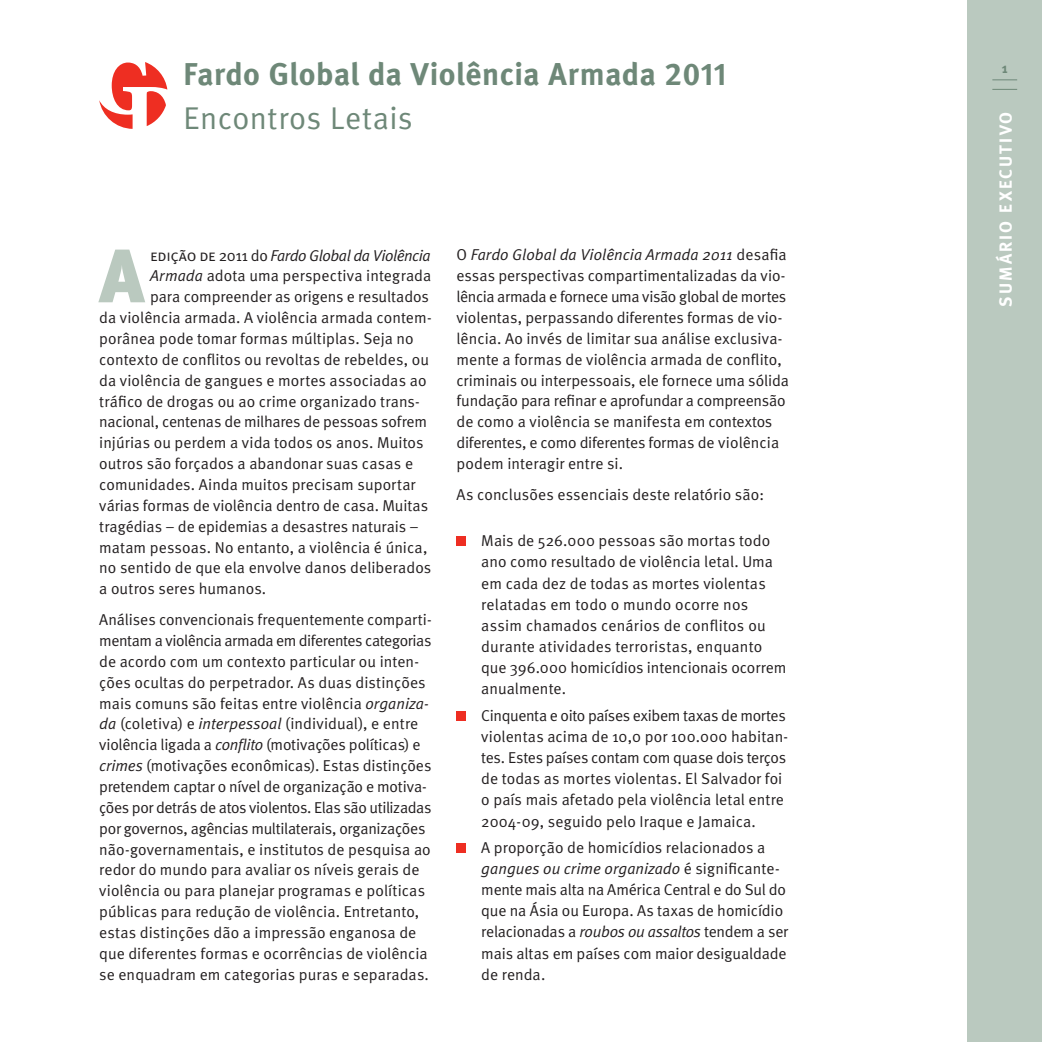
<style>
.page{position:relative;width:1042px;height:1042px;background:#fff}
.page>*{position:absolute;margin:0;border:0;box-sizing:border-box;transform-origin:0 0}
.t1{font:900 75.6px "Meta";color:#bac9bf}
.t2{font:700 31.5px "Meta";letter-spacing:.015em;color:#6e8878}
.t3{font:31.5px "Meta Normal";letter-spacing:.015em;color:#6e8878}
.t4{font:700 17.5px "Meta";letter-spacing:.12em;color:#fff}
.t5{font:15.75px/20.8px "Meta Normal";letter-spacing:.005em;color:#231f20}
.t6{font:15.75px "Meta Normal";letter-spacing:-.015em;color:#231f20}
.t7{font:italic 15.75px "Meta Normal";letter-spacing:-.025em;color:#231f20}
.t8{font:700 14px "Meta";color:#6e8878}
.s1{font-family:"Meta Bold Caps Expert";font-weight:400}
.s2{font-family:"Meta Normal Caps";font-style:normal}
.s3{font-style:normal}
.s4{font-style:italic}
</style>
<div class="page">
<div style="left:967px;top:0;width:75px;height:1042px;background:#bac9bf"></div>
<svg style="left:992px;top:80px;width:25px;height:1px"></svg>
<svg style="left:992px;top:89px;width:25px;height:1px"></svg>
<svg style="left:99px;top:62px;width:68px;height:67px"></svg>
<div style="left:456px;top:536px;width:10px;height:10px;background:#ee2e22"></div>
<div style="left:456px;top:711px;width:10px;height:10px;background:#ee2e22"></div>
<div style="left:456px;top:843px;width:10px;height:10px;background:#ee2e22"></div>
<h2 class="t2" style="left:184px;top:54px;width:544px">Fardo Global da Violência Armada <span class="s1">2011</span></h2>
<h2 class="t3" style="left:184px;top:99px;width:231px">Encontros Letais</h2>
<h1 class="t1" style="left:99px;top:230px;width:47px">A</h1>
<p class="t7" style="left:150px;top:246px;width:282px"><span class="s2">edição de</span> <span class="s3">2011 do</span> Fardo Global da Violência</p>
<p class="t5" style="left:150px;top:265px;width:283px"><span class="s4">Armada</span> adota uma perspectiva integrada</p>
<p class="t5" style="left:150px;top:286px;width:280px">para compreender as origens e resultados</p>
<p class="t5" style="left:99px;top:307px;width:334px">da violência armada. A violência armada contem-</p>
<p class="t5" style="left:99px;top:328px;width:316px">porânea pode tomar formas múltiplas. Seja no</p>
<p class="t5" style="left:99px;top:349px;width:331px">contexto de conflitos ou revoltas de rebeldes, ou</p>
<p class="t5" style="left:99px;top:370px;width:329px">da violência de gangues e mortes associadas ao</p>
<p class="t5" style="left:99px;top:390px;width:322px">tráfico de drogas ou ao crime organizado trans-</p>
<p class="t6" style="left:99px;top:413px;width:329px">nacional, centenas de milhares de pessoas sofrem</p>
<p class="t5" style="left:99px;top:432px;width:326px">injúrias ou perdem a vida todos os anos. Muitos</p>
<p class="t5" style="left:99px;top:453px;width:315px">outros são forçados a abandonar suas casas e</p>
<p class="t5" style="left:99px;top:474px;width:318px">comunidades. Ainda muitos precisam suportar</p>
<p class="t5" style="left:99px;top:495px;width:330px">várias formas de violência dentro de casa. Muitas</p>
<p class="t5" style="left:99px;top:516px;width:321px">tragédias – de epidemias a desastres naturais –</p>
<p class="t5" style="left:99px;top:536px;width:330px">matam pessoas. No entanto, a violência é única,</p>
<p class="t5" style="left:99px;top:557px;width:334px">no sentido de que ela envolve danos deliberados</p>
<p class="t5" style="left:99px;top:578px;width:169px">a outros seres humanos.</p>
<p class="t5" style="left:99px;top:609px;width:334px">Análises convencionais frequentemente comparti&shy;mentam a violência armada em diferentes categorias de acordo com um contexto particular ou inten&shy;ções ocultas do perpetrador. As duas distinções mais comuns são feitas entre violência <span class="s4">organiza&shy;da</span> (coletiva) e <span class="s4">interpessoal</span> (individual), e entre violência ligada a <span class="s4">conflito</span> (motivações políticas) e <span class="s4">crimes</span> (motivações econômicas). Estas distinções pretendem captar o nível de organização e motiva&shy;ções por detrás de atos violentos. Elas são utilizadas por governos, agências multilaterais, organizações não-governamentais, e institutos de pesquisa ao redor do mundo para avaliar os níveis gerais de violência ou para planejar programas e políticas públicas para redução de violência. Entretanto, estas distinções dão a impressão enganosa de que diferentes formas e ocorrências de violência se enquadram em categorias puras e separadas.</p>
<p class="t5" style="left:456px;top:244px;width:334px">O <span class="s4">Fardo Global da Violência Armada 2011</span> desafia essas perspectivas compartimentalizadas da vio&shy;lência armada e fornece uma visão global de mortes violentas, perpassando diferentes formas de vio&shy;lência. Ao invés de limitar sua análise exclusiva&shy;mente a formas de violência armada de conflito, criminais ou interpessoais, ele fornece uma sólida fundação para refinar e aprofundar a compreensão de como a violência se manifesta em contextos diferentes, e como diferentes formas de violência podem interagir entre si.</p>
<p class="t5" style="left:456px;top:484px;width:309px">As conclusões essenciais deste relatório são:</p>
<p class="t5" style="left:481px;top:530px;width:307px">Mais de 526.000 pessoas são mortas todo ano como resultado de violência letal. Uma em cada dez de todas as mortes violentas relatadas em todo o mundo ocorre nos assim chamados cenários de conflitos ou durante atividades terroristas, enquanto que 396.000 homicídios intencionais ocorrem anualmente.</p>
<p class="t5" style="left:481px;top:704px;width:308px">Cinquenta e oito países exibem taxas de mortes violentas acima de 10,0 por 100.000 habitan&shy;tes. Estes países contam com quase dois terços de todas as mortes violentas. El Salvador foi o país mais afetado pela violência letal entre 2004-09, seguido pelo Iraque e Jamaica.</p>
<p class="t5" style="left:481px;top:836px;width:308px">A proporção de homicídios relacionados a <span class="s4">gangues ou crime organizado</span> é significante&shy;mente mais alta na América Central e do Sul do que na Ásia ou Europa. As taxas de homicídio relacionadas a <span class="s4">roubos ou assaltos</span> tendem a ser mais altas em países com maior desigualdade de renda.</p>
<p class="t8" style="left:1002px;top:60px;width:7px">1</p>
<p class="t4" style="left:994px;top:307px;width:197px;rotate:-90deg">SUMÁRIO EXECUTIVO</p>
</div>
